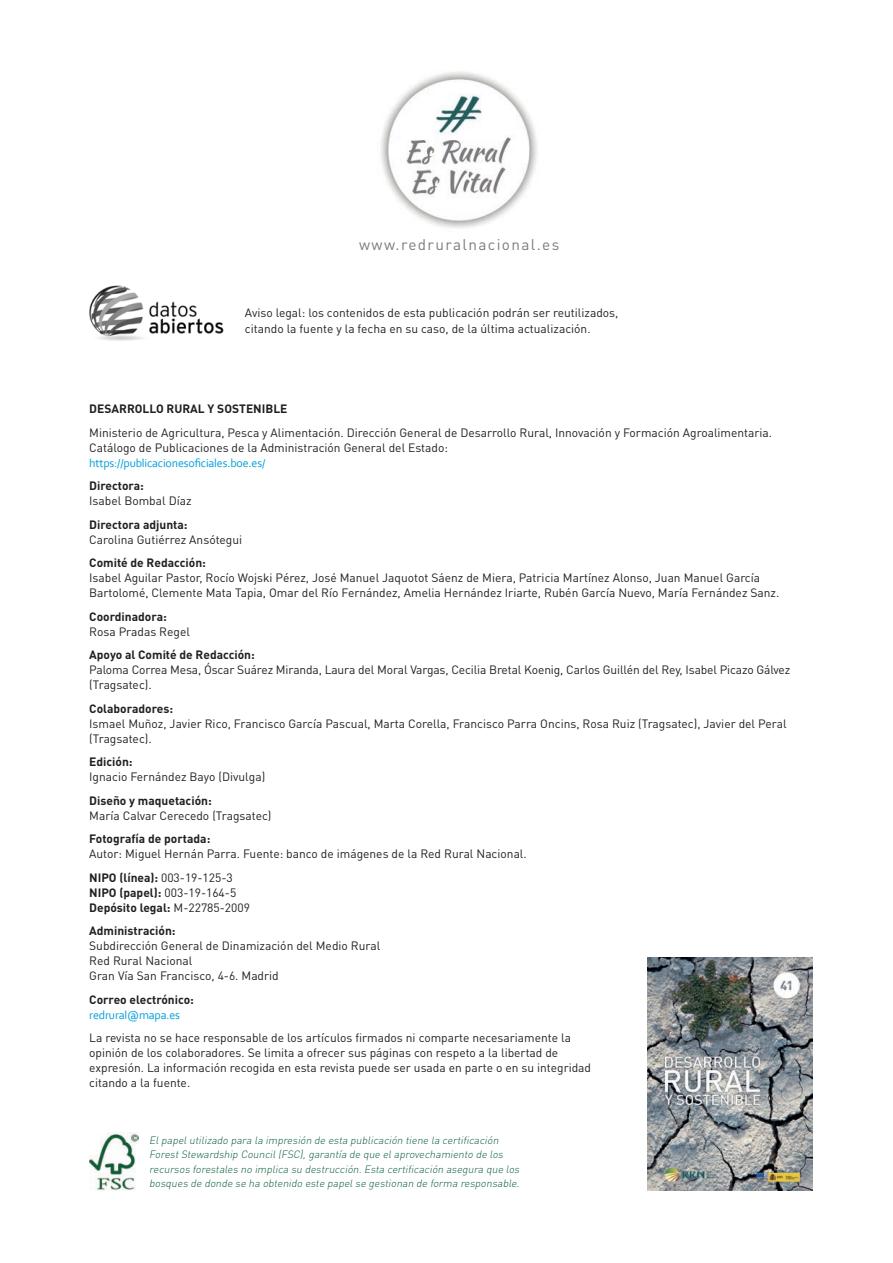
<style>
.page{position:relative;width:893px;height:1263px;background:#fff}
.page>*{position:absolute;margin:0;border:0;box-sizing:border-box;transform-origin:0 0}
.t1{font:15.3px "DIN Pro";letter-spacing:.09em;color:#7c7a7d}
.t2{font:12px/15px "DIN Pro";color:#231f20}
.t3{font:700 12px "DIN Pro";color:#231f20}
.t4{font:12px "Corbel";letter-spacing:-.015em;color:#009fda}
.t5{font:italic 300 10.5px/14.5px "DIN Pro";color:#095e38}
.s1{font-weight:400}
</style>
<div class="page">
<img style="left:89px;top:285px;width:135px;height:56px">
<img style="left:381px;top:71px;width:157px;height:157px">
<img style="left:647px;top:957px;width:165px;height:234px">
<img style="left:89px;top:1132px;width:49px;height:59px">
<p class="t1" style="left:359px;top:234px;width:202px">www.redruralnacional.es</p>
<p class="t2" style="left:245px;top:305px;width:375px">Aviso legal: los contenidos de esta publicación podrán ser reutilizados,</p>
<p class="t2" style="left:245px;top:321px;width:347px">citando la fuente y la fecha en su caso, de la última actualización.</p>
<p class="t3" style="left:89px;top:401px;width:200px">DESARROLLO RURAL Y SOSTENIBLE</p>
<p class="t2" style="left:89px;top:424px;width:684px">Ministerio de Agricultura, Pesca y Alimentación. Dirección General de Desarrollo Rural, Innovación y Formación Agroalimentaria.</p>
<p class="t2" style="left:89px;top:439px;width:360px">Catálogo de Publicaciones de la Administración General del Estado:</p>
<p class="t4" style="left:89px;top:455px;width:178px">https://publicacionesoficiales.boe.es/</p>
<p class="t3" style="left:89px;top:478px;width:56px">Directora:</p>
<p class="t2" style="left:89px;top:493px;width:104px">Isabel Bombal Díaz</p>
<p class="t3" style="left:89px;top:516px;width:100px">Directora adjunta:</p>
<p class="t2" style="left:89px;top:531px;width:155px">Carolina Gutiérrez Ansótegui</p>
<p class="t3" style="left:89px;top:555px;width:118px">Comité de Redacción:</p>
<p class="t2" style="left:89px;top:570px;width:672px">Isabel Aguilar Pastor, Rocío Wojski Pérez, José Manuel Jaquotot Sáenz de Miera, Patricia Martínez Alonso, Juan Manuel García</p>
<p class="t2" style="left:89px;top:585px;width:692px">Bartolomé, Clemente Mata Tapia, Omar del Río Fernández, Amelia Hernández Iriarte, Rubén García Nuevo, María Fernández Sanz.</p>
<p class="t3" style="left:89px;top:608px;width:79px">Coordinadora:</p>
<p class="t2" style="left:89px;top:623px;width:102px">Rosa Pradas Regel</p>
<p class="t3" style="left:89px;top:647px;width:167px">Apoyo al Comité de Redacción:</p>
<p class="t2" style="left:89px;top:662px;width:702px">Paloma Correa Mesa, Óscar Suárez Miranda, Laura del Moral Vargas, Cecilia Bretal Koenig, Carlos Guillén del Rey, Isabel Picazo Gálvez</p>
<p class="t2" style="left:89px;top:677px;width:64px">(Tragsatec).</p>
<p class="t3" style="left:89px;top:700px;width:85px">Colaboradores:</p>
<p class="t2" style="left:89px;top:715px;width:699px">Ismael Muñoz, Javier Rico, Francisco García Pascual, Marta Corella, Francisco Parra Oncins, Rosa Ruiz (Tragsatec), Javier del Peral</p>
<p class="t2" style="left:89px;top:730px;width:64px">(Tragsatec).</p>
<p class="t3" style="left:89px;top:754px;width:45px">Edición:</p>
<p class="t2" style="left:89px;top:769px;width:178px">Ignacio Fernández Bayo (Divulga)</p>
<p class="t3" style="left:89px;top:792px;width:124px">Diseño y maquetación:</p>
<p class="t2" style="left:89px;top:807px;width:184px">María Calvar Cerecedo (Tragsatec)</p>
<p class="t3" style="left:89px;top:831px;width:123px">Fotografía de portada:</p>
<p class="t2" style="left:89px;top:846px;width:439px">Autor: Miguel Hernán Parra. Fuente: banco de imágenes de la Red Rural Nacional.</p>
<p class="t3" style="left:89px;top:869px;width:145px">NIPO (línea): <span class="s1">003-19-125-3</span></p>
<p class="t3" style="left:89px;top:884px;width:149px">NIPO (papel): <span class="s1">003-19-164-5</span></p>
<p class="t3" style="left:89px;top:899px;width:162px">Depósito legal: <span class="s1">M-22785-2009</span></p>
<p class="t3" style="left:89px;top:923px;width:88px">Administración:</p>
<p class="t2" style="left:89px;top:938px;width:293px">Subdirección General de Dinamización del Medio Rural</p>
<p class="t2" style="left:89px;top:953px;width:105px">Red Rural Nacional</p>
<p class="t2" style="left:89px;top:968px;width:191px">Gran Vía San Francisco, 4-6. Madrid</p>
<p class="t3" style="left:89px;top:991px;width:106px">Correo electrónico:</p>
<p class="t4" style="left:89px;top:1007px;width:92px">redrural@mapa.es</p>
<p class="t2" style="left:89px;top:1030px;width:483px">La revista no se hace responsable de los artículos firmados ni comparte necesariamente la</p>
<p class="t2" style="left:89px;top:1045px;width:503px">opinión de los colaboradores. Se limita a ofrecer sus páginas con respeto a la libertad de expresión. La información recogida en esta revista puede ser usada en parte o en su integridad citando a la fuente.</p>
<p class="t5" style="left:149px;top:1132px;width:374px">Elpapelutilizado para la impresión de esta publicación tiene la certificación ForestStewardship Council(FSC),garantía de que elaprovechamiento de los recursos forestales no implica su destrucción.Esta certificación asegura que los bosques de donde se ha obtenido este papelse gestionan de forma responsable.</p>
</div>
